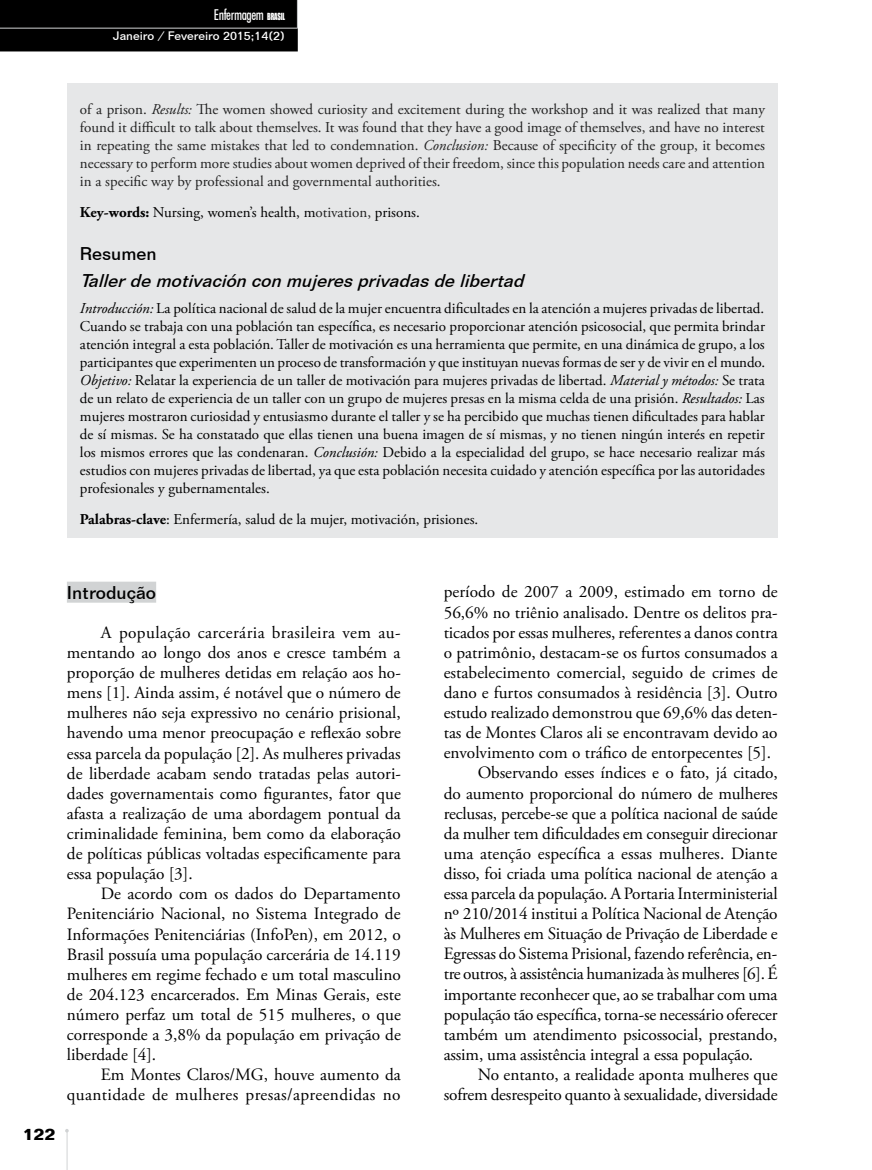
<style>
.page{position:relative;width:872px;height:1170px;background:#fff}
.page>*{position:absolute;margin:0;border:0;box-sizing:border-box;transform-origin:0 0}
.t1{font:italic 500 18px "Folio BT";color:#000}
.t2{font:500 18px "Folio BT";color:#000}
.t3{font:17.25px/20.1px "Adobe Garamond Pro";letter-spacing:-.005em;color:#000;text-align:justify}
.t4{font:17.25px/20.1px "Adobe Garamond Pro";letter-spacing:.02em;color:#000;text-align:right}
.t5{font:700 16.5px "Folio BT";color:#000}
.t6{font:15px/18px "Adobe Garamond Pro";color:#000;text-align:justify}
.t7{font:15px/18px "Adobe Garamond Pro";color:#222;text-align:justify}
.t8{font:500 condensed 15px "Futura BT";letter-spacing:-.03em;color:#fff;scale:.9 1}
.t9{font:500 12px "Folio BT";color:#fff}
.s1{font-family:"Impact";font-weight:400;font-stretch:normal;font-size:9px}
.s2{font-style:italic}
.s3{font-weight:700}
.s4{color:#222}
</style>
<div class="page">
<hr style="left:67px;top:1132px;width:1px;height:37px;background:#d1d3d4">
<div style="left:0;top:0;width:298px;height:51px;background:#000"></div>
<hr style="left:0;top:28px;width:298px;height:1px;background:#d1d3d4">
<div style="left:67px;top:83px;width:710px;height:454px;background:#e6e7e8"></div>
<div style="left:67px;top:581px;width:89px;height:21px;background:#d1d3d4"></div>
<p class="t8" style="left:214px;top:6px;width:80px">Enfermagem <span class="s1">BRASIL</span></p>
<p class="t9" style="left:113px;top:28px;width:174px">Janeiro / Fevereiro 2015;14(2)</p>
<p class="t7" style="left:80px;top:101px;width:686px">of a prison. <span class="s2">Results:</span> The women showed curiosity and excitement during the workshop and it was realized that many found it difficult to talk about themselves. It was found that they have a good image of themselves, and have no interest in repeating the same mistakes that led to condemnation. <span class="s2">Conclusion:</span> Because of specificity of the group, it becomes necessary to perform more studies about women deprived of their freedom, since this population needs care and attention in a specific way by professional and governmental authorities.</p>
<p class="t6" style="left:80px;top:203px;width:341px"><span class="s3">Key-words:</span> Nursing, women’s health, m<span class="s4">otivation,</span> prisons.</p>
<p class="t2" style="left:80px;top:243px;width:78px">Resumen</p>
<p class="t1" style="left:80px;top:269px;width:451px">Tallerdemotivaciónconmujeresprivadasdelibertad</p>
<p class="t6" style="left:80px;top:300px;width:687px"><span class="s2">Introducción:</span> La política nacional de salud de la mujer encuentra dificultades en la atención a mujeres privadas de libertad.<br>Cuando se trabaja con una población tan específica, es necesario proporcionar atención psicosocial, que permita brindar atención integral a esta población. Taller de motivación es una herramienta que permite, en una dinámica de grupo, a los participantes que experimenten un proceso de transformación y que instituyan nuevas formas de ser y de vivir en el mundo.<br><span class="s2">Objetivo:</span> Relatar la experiencia de un taller de motivación para mujeres privadas de libertad. <span class="s2">Material y métodos:</span> Se trata de un relato de experiencia de un taller con un grupo de mujeres presas en la misma celda de una prisión. <span class="s2">Resultados:</span> Las mujeres mostraron curiosidad y entusiasmo durante el taller y se ha percibido que muchas tienen dificultades para hablar de sí mismas. Se ha constatado que ellas tienen una buena imagen de sí mismas, y no tienen ningún interés en repetir los mismos errores que las condenaran. <span class="s2">Conclusión:</span> Debido a la especialidad del grupo, se hace necesario realizar más estudios con mujeres privadas de libertad, ya que esta población necesita cuidado y atención específica por las autoridades profesionales y gubernamentales.</p>
<p class="t6" style="left:80px;top:511px;width:400px"><span class="s3">Palabras-clave</span>: Enfermería, salud de la mujer, motivación, prisiones.</p>
<p class="t5" style="left:23px;top:1123px;width:34px">122</p>
<p class="t2" style="left:67px;top:581px;width:91px">Introdução</p>
<p class="t3" style="left:67px;top:623px;width:335px;text-indent:34px">A população carcerária brasileira vem au&shy;mentando ao longo dos anos e cresce também a proporção de mulheres detidas em relação aos ho&shy;mens [1]. Ainda assim, é notável que o número de mulheres não seja expressivo no cenário prisional, havendo uma menor preocupação e reflexão sobre essa parcela da população [2]. As mulheres privadas de liberdade acabam sendo tratadas pelas autori&shy;dades governamentais como figurantes, fator que afasta a realização de uma abordagem pontual da criminalidade feminina, bem como da elaboração de políticas públicas voltadas especificamente para essa população [3].</p>
<p class="t3" style="left:67px;top:884px;width:335px;text-indent:34px">De acordo com os dados do Departamento Penitenciário Nacional, no Sistema Integrado de Informações Penitenciárias (InfoPen), em 2012, o Brasil possuía uma população carcerária de 14.119 mulheres em regime fechado e um total masculino de 204.123 encarcerados. Em Minas Gerais, este número perfaz um total de 515 mulheres, o que corresponde a 3,8% da população em privação de liberdade [4].</p>
<p class="t4" style="left:67px;top:1065px;width:335px">Em Montes Claros/MG, houve aumento da quantidade de mulheres presas/apreendidas no</p>
<p class="t3" style="left:444px;top:582px;width:335px">período de 2007 a 2009, estimado em torno de</p>
<p class="t3" style="left:444px;top:602px;width:335px">56,6% no triênio analisado. Dentre os delitos pra-</p>
<p class="t3" style="left:444px;top:622px;width:335px">ticados por essas mulheres, referentes a danos contra</p>
<p class="t3" style="left:444px;top:642px;width:335px">o patrimônio, destacam-se os furtos consumados a</p>
<p class="t3" style="left:444px;top:663px;width:335px">estabelecimento comercial, seguido de crimes de</p>
<p class="t3" style="left:444px;top:683px;width:335px">dano e furtos consumados à residência [3]. Outro</p>
<p class="t3" style="left:444px;top:703px;width:335px">estudo realizado demonstrou que 69,6% das deten-</p>
<p class="t3" style="left:444px;top:723px;width:335px">tas de Montes Claros ali se encontravam devido ao</p>
<p class="t3" style="left:444px;top:743px;width:329px">envolvimento com o tráfico de entorpecentes [5].</p>
<p class="t3" style="left:478px;top:763px;width:301px">Observando esses índices e o fato, já citado,</p>
<p class="t3" style="left:444px;top:783px;width:335px">do aumento proporcional do número de mulheres</p>
<p class="t3" style="left:444px;top:803px;width:335px">reclusas, percebe-se que a política nacional de saúde</p>
<p class="t3" style="left:444px;top:823px;width:335px">da mulher tem dificuldades em conseguir direcionar</p>
<p class="t3" style="left:444px;top:843px;width:335px">uma atenção específica a essas mulheres. Diante</p>
<p class="t3" style="left:444px;top:864px;width:335px">disso, foi criada uma política nacional de atenção a</p>
<p class="t3" style="left:444px;top:884px;width:335px">essa parcela da população. A Portaria Interministerial</p>
<p class="t3" style="left:444px;top:904px;width:335px">nº 210/2014 institui a Política Nacional de Atenção</p>
<p class="t3" style="left:444px;top:924px;width:335px">às Mulheres em Situação de Privação de Liberdade e</p>
<p class="t3" style="left:444px;top:944px;width:335px">Egressas do Sistema Prisional, fazendo referência, en-</p>
<p class="t3" style="left:444px;top:964px;width:335px">tre outros, à assistência humanizada às mulheres [6]. É</p>
<p class="t3" style="left:444px;top:984px;width:335px">importante reconhecer que, ao se trabalhar com uma</p>
<p class="t3" style="left:444px;top:1004px;width:335px">população tão específica, torna-se necessário oferecer</p>
<p class="t3" style="left:444px;top:1024px;width:335px">também um atendimento psicossocial, prestando,</p>
<p class="t3" style="left:444px;top:1044px;width:311px">assim, uma assistência integral a essa população.</p>
<p class="t3" style="left:478px;top:1064px;width:301px">No entanto, a realidade aponta mulheres que</p>
<p class="t3" style="left:444px;top:1085px;width:335px">sofrem desrespeito quanto à sexualidade, diversidade</p>
</div>
